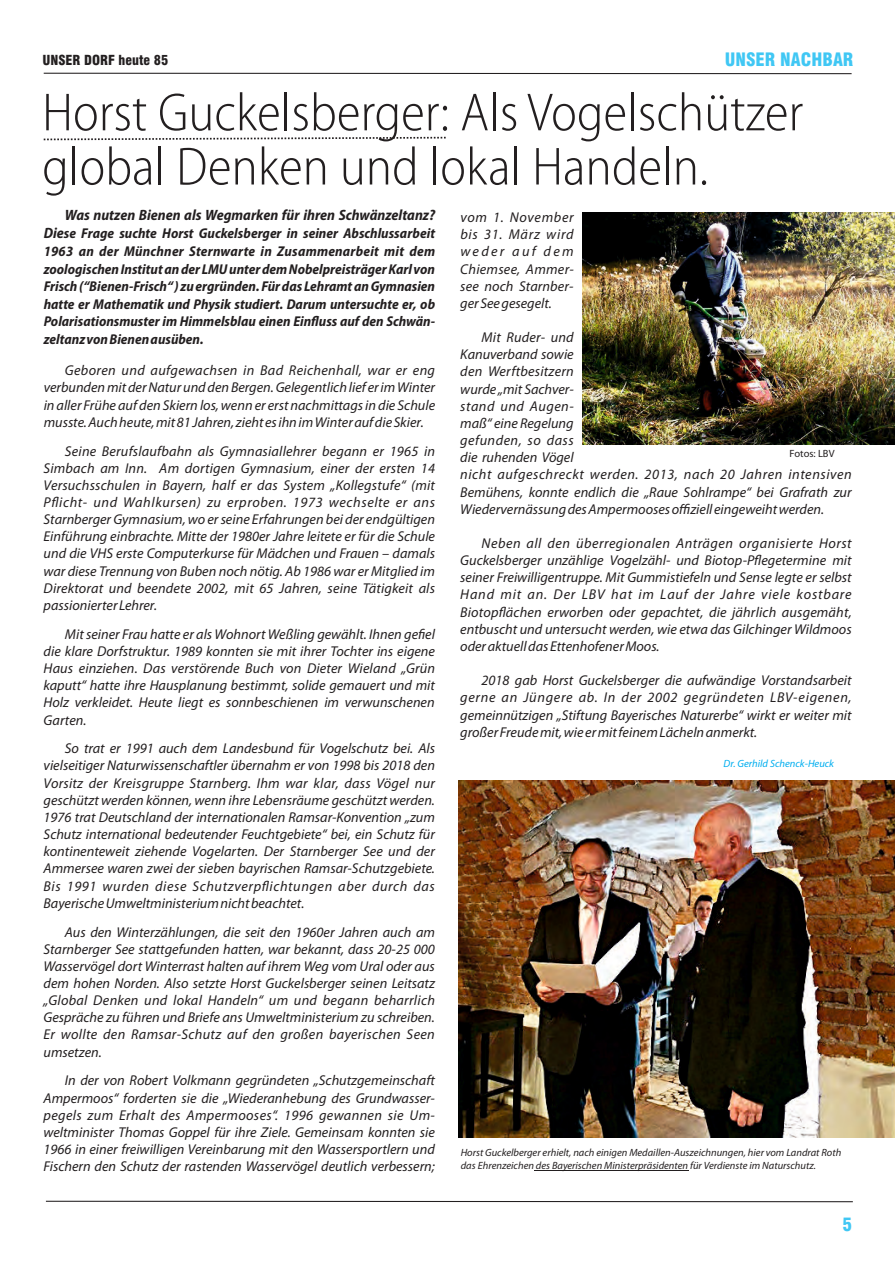
<style>
.page{position:relative;width:895px;height:1265px;background:#fff}
.page>*{position:absolute;margin:0;border:0;box-sizing:border-box;transform-origin:0 0}
.t1{font:300 semi-condensed 54px/54.2px "Myriad Pro";color:#231f20}
.t2{font:900 condensed 18px "Swiss 721 BT";color:#40c7f4}
.t3{font:italic 700 semi-condensed 15px "Myriad Pro";color:#231f20}
.t4{font:italic 14.25px/17.1px "Myriad Pro";color:#231f20;text-align:justify}
.t5{font:italic 700 semi-condensed 14.25px/17.5px "Myriad Pro";color:#231f20;text-align:justify}
.t6{font:900 condensed 13.5px "Swiss 721 BT";color:#231f20}
.t7{font:italic 10.5px/12.6px "Myriad Pro";color:#231f20}
.t8{font:italic 10.5px "Myriad Pro";color:#00aeef}
.t9{font:10.5px "Myriad Pro";color:#231f20}
.s1{font-size:15px}
</style>
<div class="page">
<svg style="left:43px;top:72px;width:809px;height:3px"></svg>
<svg style="left:45px;top:1200px;width:808px;height:2px"></svg>
<img style="left:582px;top:212px;width:312px;height:233px">
<img style="left:458px;top:780px;width:436px;height:356px">
<hr style="left:534px;top:1169px;width:154px;height:1px;background:#231f20">
<svg style="left:43px;top:136px;width:403px;height:5px"></svg>
<p class="t6" style="left:42px;top:55px;width:127px">UNSER DORF heute 85</p>
<p class="t2" style="left:724px;top:52px;width:130px">UNSER NACHBAR</p>
<h1 class="t1" style="left:42px;top:90px;width:762px">Horst Guckelsberger: Als Vogelschützer global Denken und lokal Handeln.</h1>
<p class="t4" style="left:460px;top:210px;width:115px">vom 1. November bis 31. März wird weder auf dem Chiemsee, Ammer&shy;see noch Starnber&shy;ger See gesegelt.</p>
<p class="t4" style="left:460px;top:330px;width:393px;text-align:left;text-indent:21px">Mit Ruder- und<br>Kanuverband sowie<br>den Werftbesitzern<br>wurde „mit Sachver-<br>stand und Augen-<br>maß“ eine Regelung<br>gefunden, so dass<br>die ruhenden Vögel<br>nicht aufgeschreckt werden. 2013, nach 20 Jahren intensiven<br>Bemühens, konnte endlich die „Raue Sohlrampe“ bei Grafrath zur<br>Wiedervernässung des Ampermooses offiziell eingeweiht werden.</p>
<p class="t4" style="left:460px;top:536px;width:393px;text-indent:21px">Neben all den überregionalen Anträgen organisierte Horst Guckelsberger unzählige Vogelzähl- und Biotop-Pflegetermine mit seiner Freiwilligentruppe. Mit Gummistiefeln und Sense legte er selbst Hand mit an. Der LBV hat im Lauf der Jahre viele kostbare Biotopflächen erworben oder gepachtet, die jährlich ausgemäht, entbuscht und untersucht werden, wie etwa das Gilchinger Wildmoos oder aktuell das Ettenhofener Moos.</p>
<p class="t4" style="left:460px;top:673px;width:393px;text-indent:21px">2018 gab Horst Guckelsberger die aufwändige Vorstandsarbeit gerne an Jüngere ab. In der 2002 gegründeten LBV-eigenen, gemeinnützigen „Stiftung Bayerisches Naturerbe“ wirkt er weiter mit großer Freude mit, wie er mit feinem Lächeln anmerkt.</p>
<p class="t3" style="left:65px;top:209px;width:371px">Was nutzen Bienen als Wegmarken für ihren Schwänzeltanz?</p>
<p class="t5" style="left:44px;top:226px;width:393px"><span class="s1">Die</span>se Frage suchte Horst Guckelsberger in seiner Abschlussarbeit 1963 an der Münchner Sternwarte in Zusammenarbeit mit dem zoologischen Institut an der LMU unter dem Nobelpreisträger Karl von Frisch (“Bienen-Frisch“ ) zu ergründen. Für das Lehramt an Gymnasien hatte er Mathematik und Physik studiert. Darum untersuchte er, ob Polarisationsmuster im Himmelsblau einen Einfluss auf den Schwän&shy;zeltanz von Bienen ausüben.</p>
<p class="t4" style="left:44px;top:363px;width:393px;text-indent:21px">Geboren und aufgewachsen in Bad Reichenhall, war er eng verbunden mit der Natur und den Bergen. Gelegentlich lief er im Winter in aller Frühe auf den Skiern los, wenn er erst nachmittags in die Schule musste. Auch heute, mit 81 Jahren, zieht es ihn im Winter auf die Skier.</p>
<p class="t4" style="left:44px;top:443px;width:393px;text-indent:21px">Seine Berufslaufbahn als Gymnasiallehrer begann er 1965 in Simbach am Inn. Am dortigen Gymnasium, einer der ersten 14<br>Versuchsschulen in Bayern, half er das System „Kollegstufe“ (mit Pflicht- und Wahlkursen) zu erproben. 1973 wechselte er ans Starnberger Gymnasium, wo er seine Erfahrungen bei der endgültigen Einführung einbrachte. Mitte der 1980er Jahre leitete er für die Schule und die VHS erste Computerkurse für Mädchen und Frauen – damals war diese Trennung von Buben noch nötig. Ab 1986 war er Mitglied im Direktorat und beendete 2002, mit 65 Jahren, seine Tätigkeit als passionierter Lehrer.</p>
<p class="t4" style="left:44px;top:626px;width:393px;text-indent:21px">Mit seiner Frau hatte er als Wohnort Weßling gewählt. Ihnen gefiel die klare Dorfstruktur. 1989 konnten sie mit ihrer Tochter ins eigene Haus einziehen. Das verstörende Buch von Dieter Wieland „Grün kaputt“ hatte ihre Hausplanung bestimmt, solide gemauert und mit Holz verkleidet. Heute liegt es sonnbeschienen im verwunschenen Garten.</p>
<p class="t4" style="left:44px;top:741px;width:393px;text-indent:21px">So trat er 1991 auch dem Landesbund für Vogelschutz bei. Als vielseitiger Naturwissenschaftler übernahm er von 1998 bis 2018 den Vorsitz der Kreisgruppe Starnberg. Ihm war klar, dass Vögel nur geschützt werden können, wenn ihre Lebensräume geschützt werden.<br>1976 trat Deutschland der internationalen Ramsar-Konvention „zum Schutz international bedeutender Feuchtgebiete“ bei, ein Schutz für kontinenteweit ziehende Vogelarten. Der Starnberger See und der Ammersee waren zwei der sieben bayrischen Ramsar-Schutzgebiete.<br>Bis 1991 wurden diese Schutzverpflichtungen aber durch das Bayerische Umweltministerium nicht beachtet.</p>
<p class="t4" style="left:43px;top:924px;width:393px;text-indent:21px">Aus den Winterzählungen, die seit den 1960er Jahren auch am Starnberger See stattgefunden hatten, war bekannt, dass 20-25 000<br>Wasservögel dort Winterrast halten auf ihrem Weg vom Ural oder aus dem hohen Norden. Also setzte Horst Guckelsberger seinen Leitsatz „Global Denken und lokal Handeln“ um und begann beharrlich Gespräche zu führen und Briefe ans Umweltministerium zu schreiben.<br>Er wollte den Ramsar-Schutz auf den großen bayerischen Seen umsetzen.</p>
<p class="t4" style="left:43px;top:1073px;width:393px;text-indent:21px">In der von Robert Volkmann gegründeten „Schutzgemeinschaft Ampermoos“ forderten sie die „Wiederanhebung des Grundwasser&shy;pegels zum Erhalt des Ampermooses“. 1996 gewannen sie Um&shy;weltminister Thomas Goppel für ihre Ziele. Gemeinsam konnten sie 1966 in einer freiwilligen Vereinbarung mit den Wassersportlern und Fischern den Schutz der rastenden Wasservögel deutlich verbessern;</p>
<p class="t9" style="left:789px;top:449px;width:46px">Fotos: LBV</p>
<p class="t8" style="left:723px;top:758px;width:112px">Dr. Gerhild Schenck-Heuck</p>
<p class="t7" style="left:460px;top:1147px;width:382px">Horst Guckelberger erhielt, nach einigen Medaillen-Auszeichnungen, hier vom Landrat Roth das Ehrenzeichen des Bayerischen Ministerpräsidenten für Verdienste im Naturschutz.</p>
<p class="t2" style="left:842px;top:1217px;width:11px">5</p>
</div>
